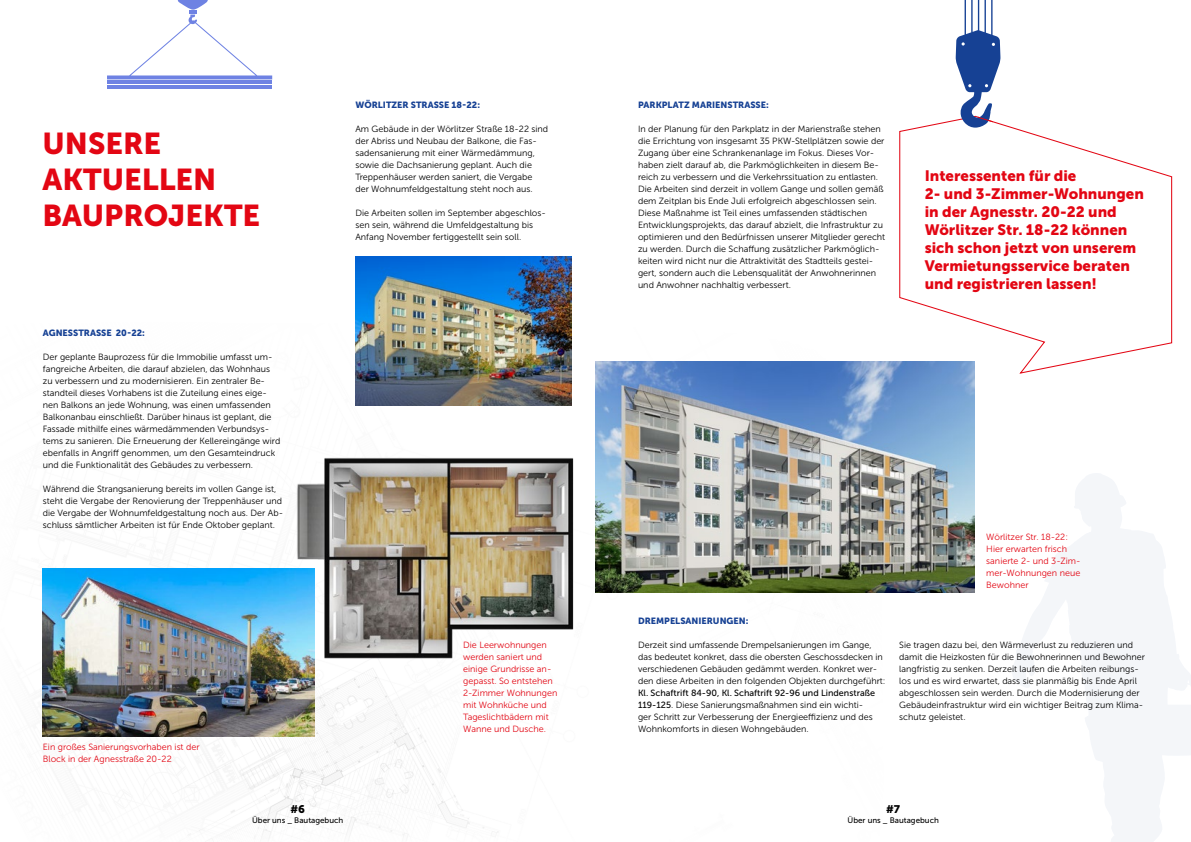
<style>
.page{position:relative;width:1191px;height:842px;background:#fff}
.page>*{position:absolute;margin:0;border:0;box-sizing:border-box;transform-origin:0 0}
.t1{font:30px/36px "Museo Sans 900";color:#e30613}
.t2{font:15px/18px "Museo Sans 900";color:#e30613}
.t3{font:11px "Museo Sans 900";color:#000}
.t4{font:9px/12px "Museo Sans 300";color:#000}
.t5{font:9px/12px "Museo Sans 300";color:#e30613}
.t6{font:9px "Museo Sans 900";color:#164194}
.t7{font:9px "Museo Sans 500";color:#000}
.t8{font:8px "Museo Sans 500";color:#000}
.s1{font-family:"Museo Sans 500"}
</style>
<div class="page">
<svg style="left:1012px;top:473px;width:179px;height:369px"></svg>
<img style="left:42px;top:568px;width:845px;height:267px">
<img style="left:355px;top:257px;width:217px;height:149px">
<img style="left:595px;top:361px;width:379px;height:231px">
<svg style="left:898px;top:120px;width:274px;height:255px"></svg>
<svg style="left:955px;top:0;width:45px;height:128px"></svg>
<svg style="left:107px;top:0;width:165px;height:79px"></svg>
<hr style="left:107px;top:80px;width:165px;height:4px;background:#6e82e3">
<hr style="left:107px;top:85px;width:165px;height:4px;background:#6e82e3">
<img style="left:43px;top:568px;width:272px;height:168px">
<img style="left:287px;top:457px;width:292px;height:213px">
<h1 class="t1" style="left:43px;top:126px;width:219px">UNSERE<br>AKTUELLEN<br>BAUPROJEKTE</h1>
<p class="t6" style="left:43px;top:328px;width:104px">AGNESSTRASSE 20-22:</p>
<p class="t4" style="left:43px;top:351px;width:239px">Der geplante Bauprozess für die Immobilie umfasst um&shy;fangreiche Arbeiten, die darauf abzielen, das Wohnhaus zu verbessern und zu modernisieren. Ein zentraler Be&shy;standteil dieses Vorhabens ist die Zuteilung eines eige&shy;nen Balkons an jede Wohnung, was einen umfassenden Balkonanbau einschließt. Darüber hinaus ist geplant, die Fassade mithilfe eines wärmedämmenden Verbundsys&shy;tems zu sanieren. Die Erneuerung der Kellereingänge wird ebenfalls in Angriff genommen, um den Gesamteindruck und die Funktionalität des Gebäudes zu verbessern.</p>
<p class="t4" style="left:43px;top:483px;width:242px">Während die Strangsanierung bereits im vollen Gange ist, steht die Vergabe der Renovierung der Treppenhäuser und die Vergabe der Wohnumfeldgestaltung noch aus. Der Ab&shy;schluss sämtlicher Arbeiten ist für Ende Oktober geplant.</p>
<p class="t5" style="left:43px;top:741px;width:158px">Ein großes Sanierungsvorhaben ist der<br>Block in der Agnesstraße 20-22</p>
<p class="t6" style="left:355px;top:100px;width:126px">WÖRLITZER STRASSE 18-22:</p>
<p class="t4" style="left:355px;top:123px;width:194px">Am Gebäude in der Wörlitzer Straße 18-22 sind der Abriss und Neubau der Balkone, die Fas&shy;sadensanierung mit einer Wärmedämmung, sowie die Dachsanierung geplant. Auch die Treppenhäuser werden saniert, die Vergabe<br>der Wohnumfeldgestaltung steht noch aus.</p>
<p class="t4" style="left:355px;top:207px;width:192px">Die Arbeiten sollen im September abgeschlos&shy;sen sein, während die Umfeldgestaltung bis<br>Anfang November fertiggestellt sein soll.</p>
<p class="t6" style="left:638px;top:100px;width:132px">PARKPLATZ MARIENSTRASSE:</p>
<p class="t4" style="left:638px;top:123px;width:249px">In der Planung für den Parkplatz in der Marienstraße stehen die Errichtung von insgesamt 35 PKW-Stellplätzen sowie der Zugang über eine Schrankenanlage im Fokus. Dieses Vor&shy;haben zielt darauf ab, die Parkmöglichkeiten in diesem Be&shy;reich zu verbessern und die Verkehrssituation zu entlasten.<br>Die Arbeiten sind derzeit in vollem Gange und sollen gemäß dem Zeitplan bis Ende Juli erfolgreich abgeschlossen sein.<br>Diese Maßnahme ist Teil eines umfassenden städtischen Entwicklungsprojekts, das darauf abzielt, die Infrastruktur zu optimieren und den Bedürfnissen unserer Mitglieder gerecht zu werden. Durch die Schaffung zusätzlicher Parkmöglich&shy;keiten wird nicht nur die Attraktivität des Stadtteils gestei&shy;gert, sondern auch die Lebensqualität der Anwohnerinnen und Anwohner nachhaltig verbessert.</p>
<h2 class="t2" style="left:924px;top:167px;width:221px">Interessenten für die<br>2- und 3-Zimmer-Wohnungen in der Agnesstr. 20-22 und<br>Wörlitzer Str. 18-22 können sich schon jetzt von unserem<br>Vermietungsservice beraten und registrieren lassen!</h2>
<p class="t5" style="left:986px;top:531px;width:96px">Wörlitzer Str. 18-22:<br>Hier erwarten frisch sanierte 2- und 3-Zim&shy;mer-Wohnungen neue<br>Bewohner</p>
<p class="t6" style="left:638px;top:616px;width:112px">DREMPELSANIERUNGEN:</p>
<p class="t4" style="left:638px;top:639px;width:249px">Derzeit sind umfassende Drempelsanierungen im Gange, das bedeutet konkret, dass die obersten Geschossdecken in verschiedenen Gebäuden gedämmt werden. Konkret wer&shy;den diese Arbeiten in den folgenden Objekten durchgeführt:</p>
<p class="t7" style="left:638px;top:688px;width:238px">Kl. Schaftrift 84-90, Kl. Schaftrift 92-96 und Lindenstraße</p>
<p class="t4" style="left:638px;top:699px;width:236px"><span class="s1">119-125</span>. Diese Sanierungsmaßnahmen sind ein wichti&shy;ger Schritt zur Verbesserung der Energieeffizienz und des<br>Wohnkomforts in diesen Wohngebäuden.</p>
<p class="t5" style="left:463px;top:639px;width:96px">Die Leerwohnungen werden saniert und einige Grundrisse an&shy;gepasst. So entstehen<br>2-Zimmer Wohnungen mit Wohnküche und<br>Tageslichtbädern mit<br>Wanne und Dusche.</p>
<p class="t4" style="left:899px;top:639px;width:247px">Sie tragen dazu bei, den Wärmeverlust zu reduzieren und damit die Heizkosten für die Bewohnerinnen und Bewohner langfristig zu senken. Derzeit laufen die Arbeiten reibungs&shy;los und es wird erwartet, dass sie planmäßig bis Ende April abgeschlossen sein werden. Durch die Modernisierung der Gebäudeinfrastruktur wird ein wichtiger Beitrag zum Klima&shy;schutz geleistet.</p>
<p class="t3" style="left:290px;top:803px;width:16px">#6</p>
<p class="t8" style="left:252px;top:816px;width:93px">Über uns _ Bautagebuch</p>
<p class="t3" style="left:886px;top:803px;width:15px">#7</p>
<p class="t8" style="left:847px;top:816px;width:93px">Über uns _ Bautagebuch</p>
</div>
